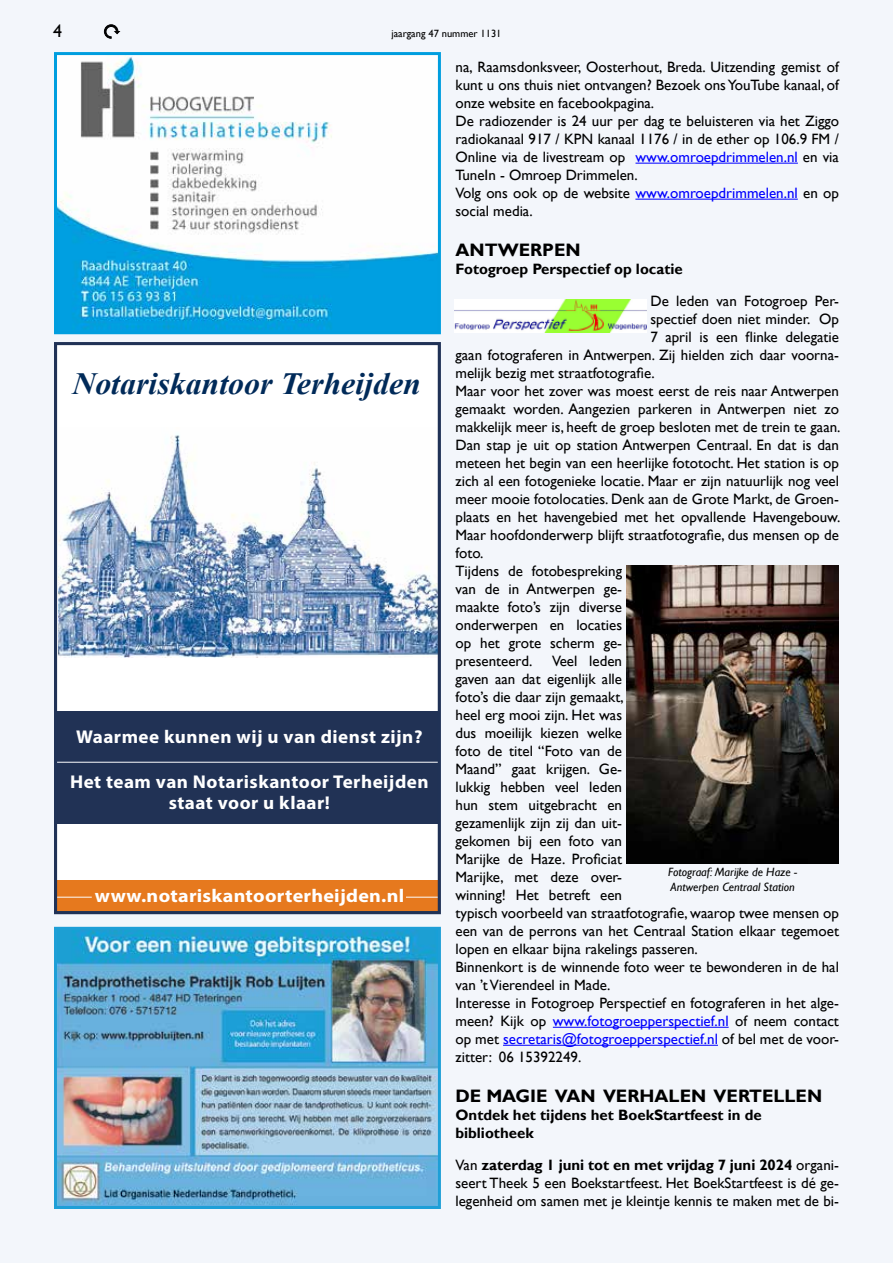
<style>
.page{position:relative;width:893px;height:1263px;background:#f1f4fb}
.page>*{position:absolute;margin:0;border:0;box-sizing:border-box;transform-origin:0 0}
.t1{font:italic 700 30.9px "Times New Roman";color:#002a59}
.t2{font:18.6px/21.6px "Myriad Variable Concept";letter-spacing:.025em;color:#fff;text-align:center}
.t3{font:18.6px "Myriad Variable Concept";letter-spacing:.025em;color:#fff;scale:1.08 1}
.t4{font:700 18px "Gill Sans";color:#000}
.t5{font:18px "Gill Sans";color:#000}
.t6{font:15px/18px "Gill Sans";color:#000}
.t7{font:700 15px/18px "Gill Sans";color:#000}
.t8{font:italic 12px/14.4px "Gill Sans";color:#000}
.t9{font:10.5px "Gill Sans";color:#000}
.s1{color:#00f}
.s2{font-weight:700}
</style>
<div class="page">
<svg style="left:104px;top:25px;width:15px;height:13px"></svg>
<hr style="left:635px;top:163px;width:163px;height:1px;background:#00f">
<hr style="left:635px;top:199px;width:163px;height:1px;background:#00f">
<hr style="left:553px;top:1027px;width:176px;height:1px;background:#00f">
<hr style="left:503px;top:1045px;width:215px;height:1px;background:#00f">
<div style="left:56px;top:344px;width:383px;height:569px;background:#fff"></div>
<div style="left:56px;top:880px;width:383px;height:33px;background:#e6791e"></div>
<div style="left:56px;top:711px;width:383px;height:112px;background:#213255"></div>
<hr style="left:406px;top:897px;width:33px;height:1px;background:#fff">
<hr style="left:56px;top:897px;width:36px;height:1px;background:#fff">
<hr style="left:56px;top:762px;width:383px;height:1px;background:#fff">
<img style="left:59px;top:434px;width:377px;height:223px">
<div style="left:54px;top:342px;width:387px;height:572px;border:3px solid #203256"></div>
<img style="left:58px;top:56px;width:379px;height:274px">
<div style="left:54px;top:52px;width:387px;height:282px;border:3px solid #009edf"></div>
<img style="left:58px;top:931px;width:379px;height:274px">
<div style="left:54px;top:927px;width:387px;height:282px;border:3px solid #1e9fd7"></div>
<img style="left:455px;top:300px;width:191px;height:33px">
<img style="left:626px;top:566px;width:213px;height:298px">
<p class="t5" style="left:53px;top:20px;width:10px">4</p>
<p class="t9" style="left:391px;top:28px;width:112px">jaargang 47 nummer 1131</p>
<p class="t6" style="left:455px;top:58px;width:385px">na, Raamsdonksveer, Oosterhout, Breda. Uitzending gemist of kunt u ons thuis niet ontvangen? Bezoek ons YouTube kanaal, of onze website en facebookpagina.<br>De radiozender is 24 uur per dag te beluisteren via het Ziggo radiokanaal 917 / KPN kanaal 1176 / in de ether op 106.9 FM / Online via de livestream op <span class="s1">www.omroepdrimmelen.nl</span> en via TuneIn - Omroep Drimmelen.<br>Volg ons ook op de website <span class="s1">www.omroepdrimmelen.nl</span> en op social media.</p>
<p class="t4" style="left:455px;top:239px;width:127px">ANTWERPEN</p>
<p class="t7" style="left:455px;top:260px;width:229px">Fotogroep Perspectief op locatie</p>
<p class="t6" style="left:650px;top:292px;width:190px">De leden van Fotogroep Per-</p>
<p class="t6" style="left:650px;top:310px;width:190px">spectief doen niet minder. Op</p>
<p class="t6" style="left:650px;top:328px;width:190px">7 april is een flinke delegatie</p>
<p class="t6" style="left:455px;top:346px;width:385px">gaan fotograferen in Antwerpen. Zij hielden zich daar voorna-</p>
<p class="t6" style="left:455px;top:364px;width:201px">melijk bezig met straatfotografie.</p>
<p class="t6" style="left:455px;top:382px;width:385px">Maar voor het zover was moest eerst de reis naar Antwerpen</p>
<p class="t6" style="left:455px;top:400px;width:385px">gemaakt worden. Aangezien parkeren in Antwerpen niet zo</p>
<p class="t6" style="left:455px;top:418px;width:386px">makkelijk meer is, heeft de groep besloten met de trein te gaan.</p>
<p class="t6" style="left:455px;top:436px;width:385px">Dan stap je uit op station Antwerpen Centraal. En dat is dan</p>
<p class="t6" style="left:455px;top:454px;width:385px">meteen het begin van een heerlijke fototocht. Het station is op</p>
<p class="t6" style="left:455px;top:472px;width:385px">zich al een fotogenieke locatie. Maar er zijn natuurlijk nog veel</p>
<p class="t6" style="left:455px;top:490px;width:385px">meer mooie fotolocaties. Denk aan de Grote Markt, de Groen-</p>
<p class="t6" style="left:455px;top:508px;width:386px">plaats en het havengebied met het opvallende Havengebouw.</p>
<p class="t6" style="left:455px;top:526px;width:385px">Maar hoofdonderwerp blijft straatfotografie, dus mensen op de</p>
<p class="t6" style="left:455px;top:544px;width:29px">foto.</p>
<p class="t6" style="left:455px;top:562px;width:168px">Tijdens de fotobespreking</p>
<p class="t6" style="left:455px;top:580px;width:168px">van de in Antwerpen ge-</p>
<p class="t6" style="left:455px;top:598px;width:168px">maakte foto’s zijn diverse</p>
<p class="t6" style="left:455px;top:616px;width:168px">onderwerpen en locaties</p>
<p class="t6" style="left:455px;top:634px;width:168px">op het grote scherm ge-</p>
<p class="t6" style="left:455px;top:652px;width:78px">presenteerd.</p>
<h1 class="t1" style="left:72px;top:362px;width:350px">Notariskantoor Terheijden</h1>
<p class="t6" style="left:455px;top:652px;width:385px;text-indent:97px">Veel leden<br>gaven aan dat eigenlijk alle<br>foto’s die daar zijn gemaakt,<br>heel erg mooi zijn. Het was<br>dus moeilijk kiezen welke<br>foto de titel “Foto van de<br>Maand” gaat krijgen. Ge-<br>lukkig hebben veel leden<br>hun stem uitgebracht en<br>gezamenlijk zijn zij dan uit-<br>gekomen bij een foto van<br>Marijke de Haze. Proficiat<br>Marijke, met deze over-<br>winning! Het betreft een<br>typisch voorbeeld van straatfotografie, waarop twee mensen op een van de perrons van het Centraal Station elkaar tegemoet lopen en elkaar bijna rakelings passeren.<br>Binnenkort is de winnende foto weer te bewonderen in de hal van ’t Vierendeel in Made.<br>Interesse in Fotogroep Perspectief en fotograferen in het alge&shy;meen? Kijk op <span class="s1">www.fotogroepperspectief.nl</span> of neem contact op met <span class="s1">secretaris@fotogroepperspectief.nl</span> of bel met de voor&shy;zitter: 06 15392249.</p>
<p class="t4" style="left:455px;top:1085px;width:368px">DE MAGIE VAN VERHALEN VERTELLEN</p>
<p class="t7" style="left:455px;top:1106px;width:308px">Ontdek het tijdens het BoekStartfeest in de bibliotheek</p>
<p class="t6" style="left:455px;top:1156px;width:385px;text-align:justify">Van <span class="s2">zaterdag 1 juni tot en met vrijdag 7 juni 2024</span> organi&shy;seert Theek 5 een Boekstartfeest. Het BoekStartfeest is dé ge&shy;legenheid om samen met je kleintje kennis te maken met de bi-</p>
<p class="t2" style="left:76px;top:726px;width:348px">Waarmee kunnen wij u van dienst zijn?</p>
<p class="t2" style="left:70px;top:770px;width:360px">Het team van Notariskantoor Terheijden staat voor u klaar!</p>
<p class="t8" style="left:668px;top:865px;width:130px">Fotograaf: Marijke de Haze -<br>Antwerpen Centraal Station</p>
<p class="t3" style="left:95px;top:884px;width:288px">www.notariskantoorterheijden.nl</p>
</div>
